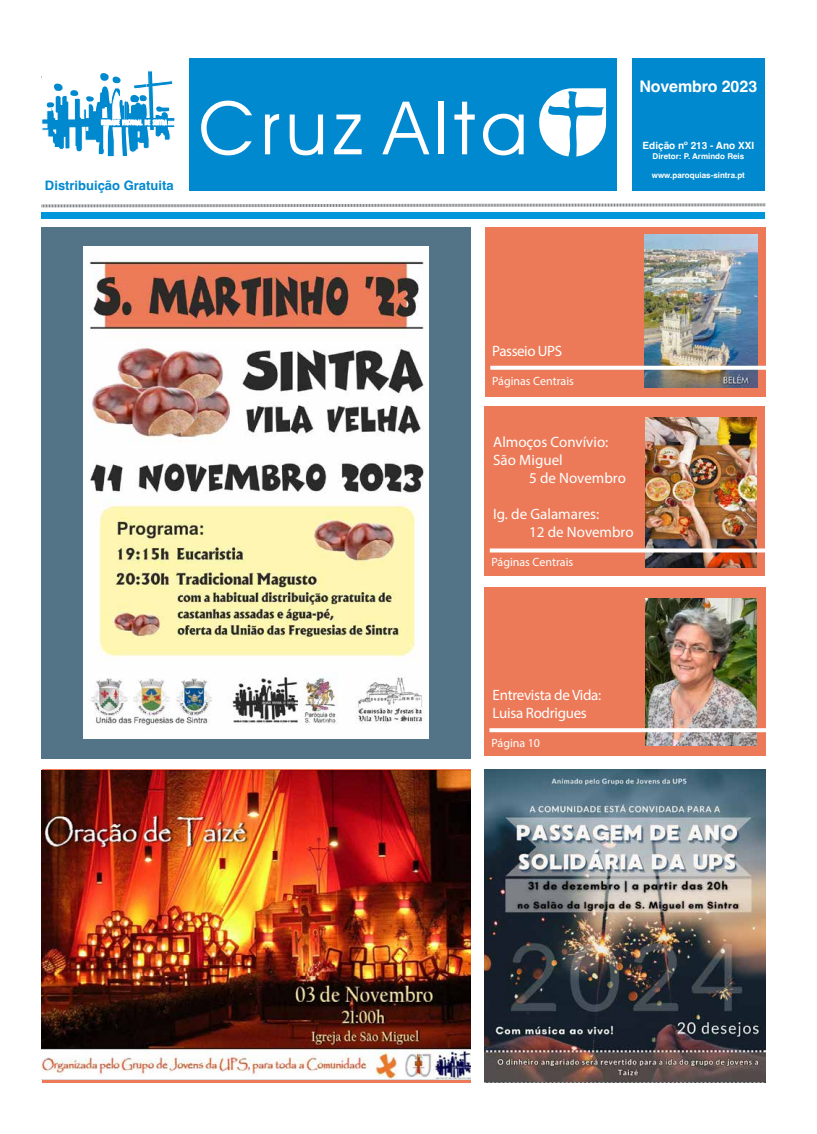
<style>
.page{position:relative;width:817px;height:1134px;background:#fff}
.page>*{position:absolute;margin:0;border:0;box-sizing:border-box;transform-origin:0 0}
.t1{font:700 16px "Helvetica";letter-spacing:-.01em;color:#fff}
.t2{font:15px/18px "Myriad Pro";letter-spacing:-.01em;color:#fff}
.t3{font:15px "Myriad Pro";letter-spacing:-.03em;color:#fff}
.t4{font:700 13px "Helvetica";color:#0089cf}
.t5{font:12px "Myriad Pro";color:#fff}
.t6{font:700 10px "Helvetica";color:#fff}
.t7{font:700 8px "Helvetica";color:#fff}
</style>
<div class="page">
<div style="left:42px;top:227px;width:429px;height:531px;background:#537487"></div>
<img style="left:84px;top:247px;width:344px;height:492px">
<div style="left:484px;top:587px;width:281px;height:169px;background:#ec7a58"></div>
<div style="left:485px;top:227px;width:280px;height:169px;background:#ec7a58"></div>
<div style="left:484px;top:407px;width:281px;height:169px;background:#ec7a58"></div>
<div style="left:42px;top:212px;width:722px;height:7px;background:#0096db"></div>
<svg style="left:41px;top:203px;width:724px;height:5px"></svg>
<div style="left:190px;top:58px;width:427px;height:133px;background:#0089cf"></div>
<div style="left:632px;top:58px;width:132px;height:133px;background:#0089cf"></div>
<svg style="left:201px;top:101px;width:51px;height:54px"></svg>
<svg style="left:265px;top:114px;width:14px;height:40px"></svg>
<svg style="left:289px;top:115px;width:34px;height:40px"></svg>
<svg style="left:334px;top:115px;width:27px;height:39px"></svg>
<svg style="left:382px;top:102px;width:47px;height:52px"></svg>
<div style="left:439px;top:102px;width:5px;height:52px;background:#fff"></div>
<svg style="left:483px;top:114px;width:40px;height:41px"></svg>
<svg style="left:454px;top:102px;width:20px;height:52px"></svg>
<svg style="left:539px;top:88px;width:67px;height:69px"></svg>
<svg style="left:42px;top:71px;width:133px;height:86px"></svg>
<img style="left:645px;top:418px;width:111px;height:150px">
<svg style="left:489px;top:548px;width:276px;height:4px"></svg>
<img style="left:484px;top:769px;width:281px;height:314px">
<img style="left:644px;top:235px;width:113px;height:153px">
<svg style="left:490px;top:366px;width:276px;height:4px"></svg>
<img style="left:645px;top:598px;width:111px;height:147px">
<svg style="left:489px;top:728px;width:277px;height:4px"></svg>
<img style="left:42px;top:771px;width:428px;height:308px">
<p class="t4" style="left:45px;top:178px;width:130px">Distribuição Gratuita</p>
<p class="t1" style="left:639px;top:76px;width:119px">Novembro 2023</p>
<p class="t6" style="left:642px;top:140px;width:113px">Edição nº 213 - Ano XXI</p>
<p class="t7" style="left:652px;top:151px;width:93px">Diretor: P. Armindo Reis</p>
<p class="t7" style="left:651px;top:170px;width:95px">www.paroquias-sintra.pt</p>
<p class="t3" style="left:492px;top:342px;width:71px">Passeio UPS</p>
<p class="t5" style="left:492px;top:374px;width:83px">Páginas Centrais</p>
<p class="t2" style="left:493px;top:433px;width:117px">Almoços Convívio:<br>São Miguel</p>
<p class="t2" style="left:529px;top:469px;width:98px">5 de Novembro</p>
<p class="t2" style="left:529px;top:505px;width:106px;text-indent:-36px">Ig. de Galamares:<br>12 de Novembro</p>
<p class="t5" style="left:491px;top:555px;width:83px">Páginas Centrais</p>
<p class="t2" style="left:492px;top:685px;width:110px">Entrevista de Vida:<br>Luisa Rodrigues</p>
<p class="t5" style="left:491px;top:735px;width:50px">Página 10</p>
</div>
